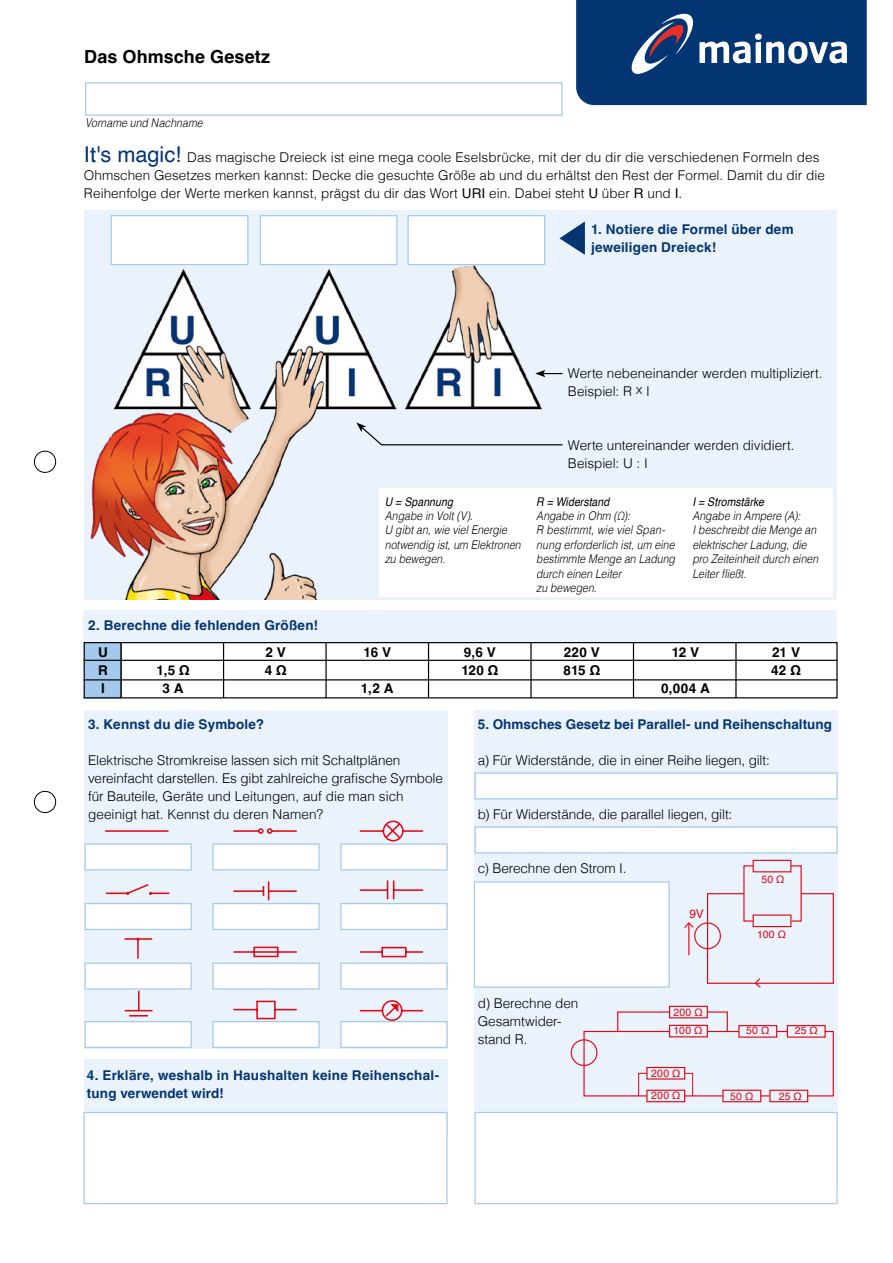
<style>
.page{position:relative;width:893px;height:1263px;background:#fff}
.page>*{position:absolute;margin:0;border:0;box-sizing:border-box;transform-origin:0 0}
.t1{font:700 18px "Helvetica";letter-spacing:.005em;color:#000}
.t2{font:300 13.5px/18px "Helvetica";color:#000}
.t3{font:700 13.5px/18px "Helvetica";letter-spacing:.015em;color:#033572}
.t4{font:700 13.5px/18px "Helvetica";letter-spacing:.01em;color:#000}
.t5{font:italic 300 12px/14.4px "Helvetica";letter-spacing:.005em;color:#000;scale:.87 1}
.t6{font:italic 12px "Helvetica";letter-spacing:.01em;color:#000;scale:.87 1}
.t7{font:12px "Helvetica";color:#e30613}
.t8{font:10.5px/22.2px "Helvetica";letter-spacing:.025em;color:#e30613}
.s1{font-weight:400;font-size:21.75px;color:#033572}
.s2{font-weight:400}
</style>
<div class="page">
<div style="left:84px;top:710px;width:364px;height:338px;background:#eaf2fb"></div>
<div style="left:84px;top:611px;width:753px;height:31px;background:#eaf2fb"></div>
<div style="left:85px;top:210px;width:752px;height:389px;background:#eaf2fb"></div>
<div style="left:84px;top:1059px;width:364px;height:76px;background:#eaf2fb"></div>
<div style="left:475px;top:710px;width:363px;height:476px;background:#eaf2fb"></div>
<img style="left:84px;top:266px;width:462px;height:333px">
<div style="left:475px;top:772px;width:363px;height:27px;background:#fff;border:1px solid #a3c9ec"></div>
<div style="left:84px;top:1112px;width:364px;height:92px;background:#fff;border:1px solid #a3c9ec"></div>
<div style="left:475px;top:826px;width:363px;height:27px;background:#fff;border:1px solid #a3c9ec"></div>
<div style="left:474px;top:881px;width:196px;height:107px;background:#fff;border:1px solid #a3c9ec"></div>
<div style="left:475px;top:1112px;width:363px;height:92px;background:#fff;border:1px solid #a3c9ec"></div>
<div style="left:84px;top:642px;width:37px;height:56px;background:#a3c9ec"></div>
<svg style="left:104px;top:820px;width:321px;height:201px"></svg>
<svg style="left:384px;top:821px;width:18px;height:197px"></svg>
<div style="left:753px;top:860px;width:38px;height:12px;border:1px solid #e30613"></div>
<svg style="left:684px;top:865px;width:150px;height:123px"></svg>
<div style="left:769px;top:1090px;width:39px;height:12px;border:1px solid #e30613"></div>
<div style="left:787px;top:1025px;width:39px;height:13px;border:1px solid #e30613"></div>
<div style="left:738px;top:1025px;width:39px;height:13px;border:1px solid #e30613"></div>
<div style="left:571px;top:1039px;width:26px;height:27px;border:1px solid #e30613;border-radius:50%"></div>
<svg style="left:583px;top:1005px;width:187px;height:98px"></svg>
<svg style="left:807px;top:1030px;width:27px;height:67px"></svg>
<div style="left:84px;top:642px;width:754px;height:56px;border:1px solid #000"></div>
<hr style="left:120px;top:642px;width:2px;height:56px;background:#000">
<hr style="left:223px;top:642px;width:1px;height:56px;background:#000">
<hr style="left:325px;top:642px;width:2px;height:56px;background:#000">
<hr style="left:428px;top:642px;width:1px;height:56px;background:#000">
<hr style="left:530px;top:642px;width:2px;height:56px;background:#000">
<hr style="left:84px;top:660px;width:754px;height:1px;background:#000">
<hr style="left:84px;top:679px;width:754px;height:1px;background:#000">
<hr style="left:633px;top:642px;width:1px;height:56px;background:#000">
<hr style="left:735px;top:642px;width:2px;height:56px;background:#000">
<div style="left:379px;top:488px;width:454px;height:109px;background:#fff"></div>
<div style="left:111px;top:215px;width:137px;height:50px;background:#fff;border:1px solid #a3c9ec"></div>
<div style="left:407px;top:215px;width:138px;height:50px;background:#fff;border:1px solid #a3c9ec"></div>
<div style="left:260px;top:215px;width:137px;height:50px;background:#fff;border:1px solid #a3c9ec"></div>
<div style="left:85px;top:843px;width:107px;height:27px;background:#fff;border:1px solid #a3c9ec"></div>
<div style="left:85px;top:903px;width:107px;height:27px;background:#fff;border:1px solid #a3c9ec"></div>
<div style="left:85px;top:962px;width:107px;height:27px;background:#fff;border:1px solid #a3c9ec"></div>
<div style="left:85px;top:1021px;width:107px;height:27px;background:#fff;border:1px solid #a3c9ec"></div>
<div style="left:340px;top:843px;width:108px;height:27px;background:#fff;border:1px solid #a3c9ec"></div>
<div style="left:85px;top:82px;width:478px;height:34px;background:#fff;border:1px solid #a3c9ec"></div>
<div style="left:340px;top:903px;width:108px;height:27px;background:#fff;border:1px solid #a3c9ec"></div>
<div style="left:340px;top:962px;width:108px;height:27px;background:#fff;border:1px solid #a3c9ec"></div>
<div style="left:340px;top:1021px;width:108px;height:27px;background:#fff;border:1px solid #a3c9ec"></div>
<div style="left:212px;top:843px;width:108px;height:27px;background:#fff;border:1px solid #a3c9ec"></div>
<div style="left:212px;top:903px;width:108px;height:27px;background:#fff;border:1px solid #a3c9ec"></div>
<div style="left:212px;top:962px;width:108px;height:27px;background:#fff;border:1px solid #a3c9ec"></div>
<div style="left:212px;top:1021px;width:108px;height:27px;background:#fff;border:1px solid #a3c9ec"></div>
<svg style="left:559px;top:221px;width:26px;height:34px"></svg>
<svg style="left:535px;top:370px;width:28px;height:7px"></svg>
<svg style="left:356px;top:423px;width:207px;height:23px"></svg>
<svg style="left:576px;top:0;width:291px;height:105px;background:#1a467d"></svg>
<div style="left:755px;top:34px;width:7px;height:6px;background:#fff;border-radius:50%"></div>
<div style="left:34px;top:451px;width:22px;height:22px;border:1px solid #000;border-radius:50%"></div>
<div style="left:34px;top:791px;width:22px;height:22px;border:1px solid #000;border-radius:50%"></div>
<h1 class="t1" style="left:84px;top:45px;width:187px">Das Ohmsche Gesetz</h1>
<p class="t5" style="left:85px;top:115px;width:137px">Vorname und Nachname</p>
<p class="t2" style="left:84px;top:147px;width:742px"><span class="s1">It's magic!</span> Das magische Dreieck ist eine mega coole Eselsbrücke, mit der du dir die verschiedenen Formeln des<br>Ohmschen Gesetzes merken kannst: Decke die gesuchte Größe ab und du erhältst den Rest der Formel. Damit du dir die<br>Reihenfolge der Werte merken kannst, prägst du dir das Wort <span class="s2">URI</span> ein. Dabei steht <span class="s2">U</span> über <span class="s2">R</span> und <span class="s2">I</span>.</p>
<p class="t3" style="left:591px;top:221px;width:204px">1. Notiere die Formel über dem jeweiligen Dreieck!</p>
<p class="t2" style="left:568px;top:363px;width:256px">Werte nebeneinander werden multipliziert.<br>Beispiel: R x I</p>
<p class="t6" style="left:385px;top:492px;width:80px">U = Spannung</p>
<p class="t5" style="left:385px;top:508px;width:158px">Angabe in Volt (V).<br>U gibt an, wie viel Energie notwendig ist, um Elektronen zu bewegen.</p>
<p class="t2" style="left:568px;top:435px;width:228px">Werte untereinander werden dividiert.<br>Beispiel: U : I</p>
<p class="t6" style="left:536px;top:492px;width:86px">R = Widerstand</p>
<p class="t5" style="left:536px;top:508px;width:161px">Angabe in Ohm (Ω):<br>R bestimmt, wie viel Span&shy;nung erforderlich ist, um eine bestimmte Menge an Ladung durch einen Leiter<br>zu bewegen.</p>
<p class="t6" style="left:692px;top:492px;width:84px">I = Stromstärke</p>
<p class="t5" style="left:692px;top:508px;width:146px">Angabe in Ampere (A):<br>I beschreibt die Menge an elektrischer Ladung, die pro Zeiteinheit durch einen<br>Leiter fließt.</p>
<p class="t3" style="left:88px;top:617px;width:231px">2. Berechne die fehlenden Größen!</p>
<p class="t4" style="left:98px;top:644px;width:11px;text-align:justify">U R I</p>
<p class="t4" style="left:265px;top:644px;width:23px">2 V<br>4 Ω</p>
<p class="t4" style="left:363px;top:644px;width:29px">16 V</p>
<p class="t4" style="left:361px;top:680px;width:34px">1,2 A</p>
<p class="t4" style="left:157px;top:662px;width:35px;text-align:center">1,5 Ω<br>3 A</p>
<p class="t3" style="left:88px;top:716px;width:177px">3. Kennst du die Symbole?</p>
<p class="t2" style="left:88px;top:750px;width:356px">Elektrische Stromkreise lassen sich mit Schaltplänen vereinfacht darstellen. Es gibt zahlreiche grafische Symbole für Bauteile, Geräte und Leitungen, auf die man sich geeinigt hat. Kennst du deren Namen?</p>
<p class="t4" style="left:461px;top:644px;width:38px">9,6 V<br>120 Ω</p>
<p class="t4" style="left:564px;top:644px;width:38px">220 V<br>815 Ω</p>
<p class="t4" style="left:672px;top:644px;width:29px">12 V</p>
<p class="t4" style="left:661px;top:680px;width:50px">0,004 A</p>
<p class="t4" style="left:771px;top:644px;width:31px">21 V<br>42 Ω</p>
<p class="t3" style="left:478px;top:716px;width:356px">5. Ohmsches Gesetz bei Parallel- und Reihenschaltung</p>
<p class="t2" style="left:478px;top:750px;width:294px">a) Für Widerstände, die in einer Reihe liegen, gilt:</p>
<p class="t2" style="left:478px;top:804px;width:256px">b) Für Widerstände, die parallel liegen, gilt:</p>
<p class="t2" style="left:478px;top:858px;width:150px">c) Berechne den Strom I.</p>
<p class="t7" style="left:689px;top:904px;width:16px">9V</p>
<p class="t8" style="left:761px;top:868px;width:24px">50 Ω</p>
<p class="t8" style="left:757px;top:924px;width:30px">100 Ω</p>
<p class="t3" style="left:87px;top:1067px;width:354px">4. Erkläre, weshalb in Haushalten keine Reihenschal&shy;tung verwendet wird!</p>
<p class="t2" style="left:478px;top:993px;width:102px">d) Berechne den<br>Gesamtwider&shy;stand R.</p>
<p class="t8" style="left:673px;top:1001px;width:31px">200 Ω</p>
<p class="t8" style="left:674px;top:1020px;width:30px">100 Ω</p>
<p class="t8" style="left:746px;top:1020px;width:24px">50 Ω</p>
<p class="t8" style="left:795px;top:1020px;width:24px">25 Ω</p>
<p class="t8" style="left:651px;top:1062px;width:31px">200 Ω<br>200 Ω</p>
<p class="t8" style="left:730px;top:1085px;width:24px">50 Ω</p>
<p class="t8" style="left:779px;top:1085px;width:24px">25 Ω</p>
</div>
